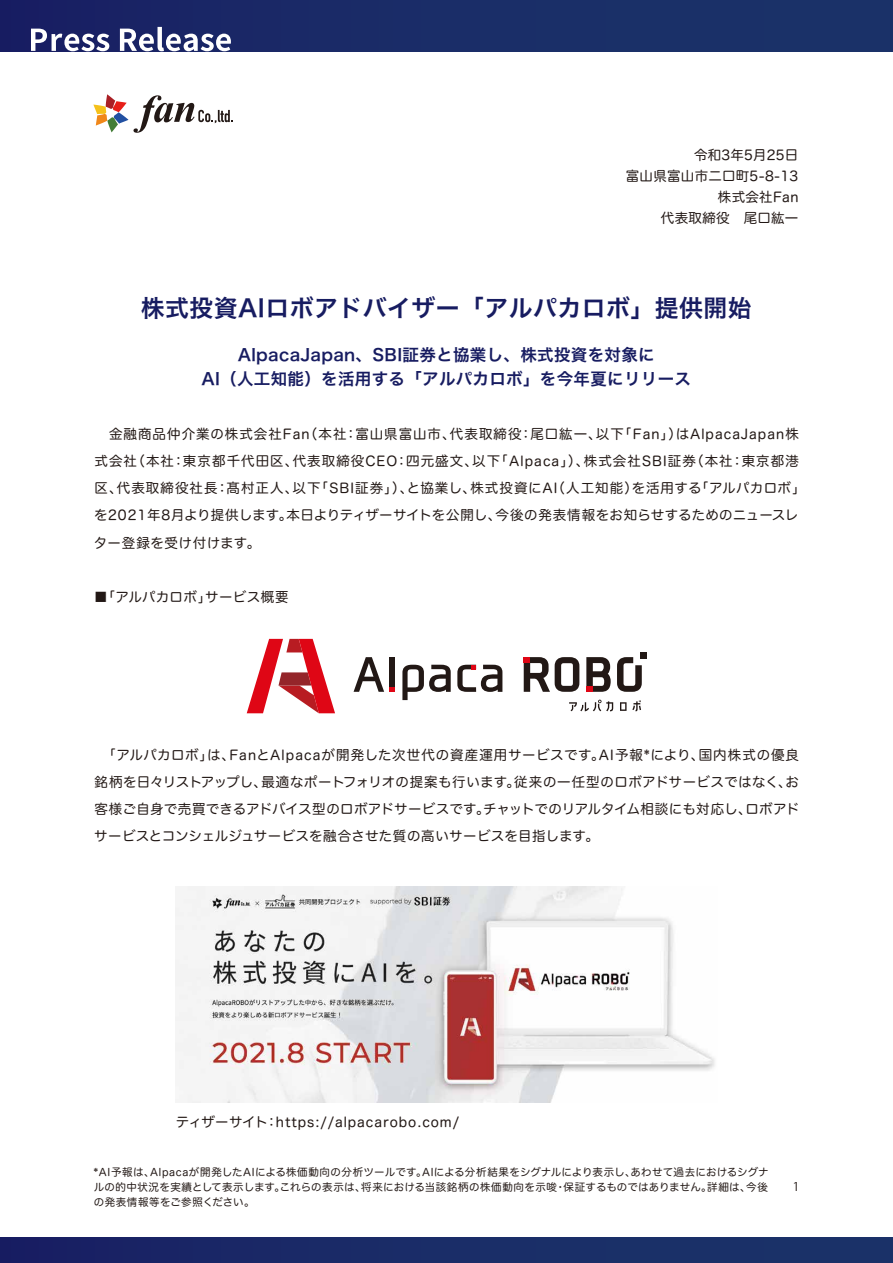
<style>
.page{position:relative;width:893px;height:1263px;background:#fff}
.page>*{position:absolute;margin:0;border:0;box-sizing:border-box;transform-origin:0 0}
.t1{font:23.85px "Hiragino Sans W6";letter-spacing:.02em;color:#171c61}
.t2{font:16.5px/24px "Hiragino Sans W6";letter-spacing:.02em;color:#171c61;text-align:center}
.t3{font:13.5px/27px "Hira Maru Pro W4";letter-spacing:.075em;color:#221815}
.t4{font:13.5px/27px "Hira Maru Pro W4";letter-spacing:.05em;color:#221815;text-align:justify}
.t5{font:13.5px/21px "Hira Maru Pro W4";letter-spacing:.025em;color:#221815;text-align:right}
.t6{font:13.5px "Hira Maru Pro W4";letter-spacing:.07em;color:#221815}
.t7{font:13.5px "Hira Maru Pro W4";letter-spacing:.015em;color:#221815}
.t8{font:12px "Koz Go Pro";color:#221815}
.t9{font:10.5px/15px "Hira Maru Pro W4";letter-spacing:.04em;color:#221815;text-align:justify}
</style>
<div class="page">
<div style="left:0;top:0;width:893px;height:51px;background:linear-gradient(to right,#192164,#1a3569)"></div>
<div style="left:0;top:1237px;width:893px;height:26px;background:linear-gradient(to right,#192164,#1b3569)"></div>
<svg style="left:31px;top:29px;width:78px;height:22px"></svg>
<svg style="left:120px;top:27px;width:111px;height:24px"></svg>
<svg style="left:93px;top:94px;width:140px;height:39px"></svg>
<img style="left:176px;top:887px;width:539px;height:215px">
<svg style="left:247px;top:639px;width:88px;height:74px"></svg>
<svg style="left:354px;top:657px;width:30px;height:35px"></svg>
<svg style="left:402px;top:665px;width:49px;height:35px"></svg>
<div style="left:390px;top:657px;width:5px;height:35px;background:#221815"></div>
<svg style="left:390px;top:687px;width:5px;height:5px"></svg>
<svg style="left:457px;top:665px;width:45px;height:27px"></svg>
<svg style="left:524px;top:657px;width:55px;height:35px"></svg>
<svg style="left:586px;top:657px;width:25px;height:35px"></svg>
<div style="left:586px;top:686px;width:7px;height:6px;background:#df0615"></div>
<svg style="left:617px;top:657px;width:25px;height:35px"></svg>
<div style="left:640px;top:652px;width:6px;height:7px;background:#221815"></div>
<svg style="left:620px;top:700px;width:21px;height:11px"></svg>
<svg style="left:569px;top:700px;width:44px;height:11px"></svg>
<p class="t7" style="left:694px;top:143px;width:106px">令和3年5月25日</p>
<p class="t5" style="left:626px;top:165px;width:174px">富山県富山市二口町5-8-13株式会社Fan<br>代表取締役　尾口紘一</p>
<h1 class="t1" style="left:141px;top:286px;width:612px">株式投資AIロボアドバイザー「アルパカロボ」提供開始</h1>
<p class="t2" style="left:201px;top:342px;width:491px">AlpacaJapan、SBI証券と協業し、株式投資を対象に<br>AI（人工知能）を活用する「アルパカロボ」を今年夏にリリース</p>
<p class="t3" style="left:94px;top:420px;width:713px">　金融商品仲介業の株式会社Fan（本社：富山県富山市、代表取締役：尾口紘一、以下「Fan」）はAlpacaJapan株式会社（本社：東京都千代田区、代表取締役CEO：四元盛文、以下「Alpaca」）、株式会社SBI証券（本社：東京都港区、代表取締役社長：髙村正人、以下「SBI証券」）、と協業し、株式投資にAI（人工知能）を活用する「アルパカロボ」を2021年8月より提供します。本日よりティザーサイトを公開し、今後の発表情報をお知らせするためのニュースレター登録を受け付けます。</p>
<p class="t5" style="left:94px;top:585px;width:196px">■「アルパカロボ」サービス概要</p>
<p class="t4" style="left:94px;top:740px;width:707px">　「アルパカロボ」は、FanとAlpacaが開発した次世代の資産運用サービスです。AI予報*により、国内株式の優良銘柄を日々リストアップし、最適なポートフォリオの提案も行います。従来の一任型のロボアドサービスではなく、お客様ご自身で売買できるアドバイス型のロボアドサービスです。チャットでのリアルタイム相談にも対応し、ロボアドサービスとコンシェルジュサービスを融合させた質の高いサービスを目指します。</p>
<p class="t6" style="left:176px;top:1110px;width:285px">ティザーサイト：https://alpacarobo.com/</p>
<p class="t9" style="left:94px;top:1164px;width:676px">*AI予報は、Alpacaが開発したAIによる株価動向の分析ツールです。AIによる分析結果をシグナルにより表示し、あわせて過去におけるシグナルの的中状況を実績として表示します。これらの表示は、将来における当該銘柄の株価動向を示唆・保証するものではありません。詳細は、今後の発表情報等をご参照ください。</p>
<p class="t8" style="left:793px;top:1178px;width:8px">1</p>
</div>
